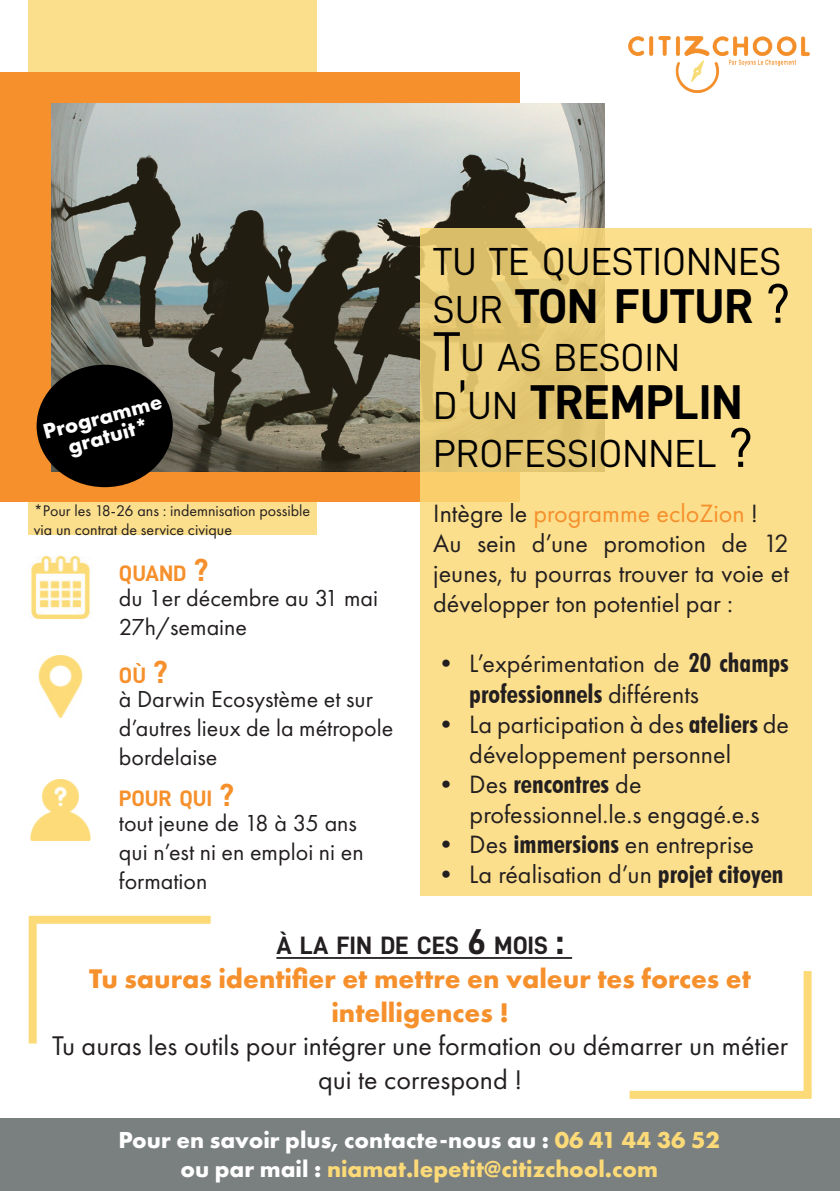
<style>
.page{position:relative;width:840px;height:1191px;background:#fff}
.page>*{position:absolute;margin:0;border:0;box-sizing:border-box;transform-origin:0 0}
.t1{font:49px "D DIN Bold";color:#000001}
.t2{font:39.2px "D DIN";color:#000001}
.t3{font:28px/33.6px "Futura PT";color:#231f20;text-align:center}
.t4{font:700 28px/33.6px "Futura PT";color:#f6902c;text-align:center}
.t5{font:26px/30px "Futura PT";color:#231f20}
.t6{font:700 condensed 26px "Futura BT";color:#231f20}
.t7{font:25.2px "D DIN Bold";letter-spacing:-.005em;color:#231f20}
.t8{font:24px/28.8px "Futura PT";color:#231f20}
.t9{font:700 24px/28.8px "Futura PT";color:#fff;text-align:center}
.t10{font:22.4px "D DIN Bold";color:#f6902c}
.t11{font:700 22px/20px "Futura PT";color:#fff;text-align:center}
.t12{font:16px/19.2px "Futura PT";color:#231f20}
.s1{font-size:32px}
.s2{font-family:"D DIN";font-size:39.2px}
.s3{font-family:"D DIN";font-size:56px}
.s4{font-size:56px}
.s5{color:#f6902c}
.s6{font-family:"Futura BT";font-weight:700;font-stretch:condensed}
.s7{font-family:"Futura PT";font-weight:400;font-stretch:normal}
.s8{font-size:36px}
.s9{color:#fcda78}
</style>
<div class="page">
<div style="left:0;top:1119px;width:839px;height:72px;background:#7a7f80"></div>
<div style="left:28px;top:0;width:288px;height:535px;background:#fcdf8c"></div>
<div style="left:0;top:73px;width:519px;height:429px;background:#f6902c"></div>
<svg style="left:51px;top:103px;width:553px;height:368px"></svg>
<svg style="left:420px;top:228px;width:391px;height:668px;fill:#fcdf8c"></svg>
<img style="left:628px;top:36px;width:182px;height:56px">
<img style="left:38px;top:656px;width:45px;height:61px">
<img style="left:29px;top:557px;width:61px;height:61px">
<img style="left:30px;top:779px;width:61px;height:61px">
<div style="left:29px;top:915px;width:181px;height:8px;background:#fcda78"></div>
<hr style="left:276px;top:957px;width:295px;height:2px;background:#231f20">
<div style="left:29px;top:916px;width:8px;height:127px;background:#fcda78"></div>
<div style="left:629px;top:1090px;width:181px;height:8px;background:#fcda78"></div>
<div style="left:803px;top:971px;width:8px;height:127px;background:#fcda78"></div>
<div style="left:37px;top:365px;width:136px;height:122px;background:#000001;border-radius:50%"></div>
<p class="t11" style="left:41px;top:422px;width:124px;rotate:-15deg">Programme gratuit*</p>
<p class="t12" style="left:34px;top:500px;width:278px">*Pour les 18-26 ans : indemnisation possible via un contrat de service civique</p>
<p class="t10" style="left:119px;top:560px;width:91px">QUAND <span class="s1">?</span></p>
<p class="t8" style="left:119px;top:583px;width:260px">du 1er décembre au 31 mai<br>27h/semaine</p>
<p class="t10" style="left:119px;top:662px;width:50px">OÙ <span class="s1">?</span></p>
<p class="t8" style="left:119px;top:684px;width:276px">à Darwin Ecosystème et sur d’autres lieux de la métropole bordelaise</p>
<p class="t10" style="left:119px;top:785px;width:117px">POUR QUI <span class="s1">?</span></p>
<p class="t8" style="left:119px;top:808px;width:246px">tout jeune de 18 à 35 ans qui n’est ni en emploi ni en formation</p>
<h2 class="t2" style="left:433px;top:240px;width:349px">TU TE QUESTIONNES</h2>
<h1 class="t1" style="left:433px;top:279px;width:358px"><span class="s2">SUR</span> TON FUTUR <span class="s3">?</span></h1>
<h2 class="t2" style="left:433px;top:336px;width:248px"><span class="s4">T</span>U AS BESOIN</h2>
<h1 class="t1" style="left:433px;top:375px;width:311px"><span class="s2">D</span><span class="s3">’</span><span class="s2">UN</span> TREMPLIN</h1>
<h2 class="t2" style="left:433px;top:432px;width:321px">PROFESSIONNEL <span class="s4">?</span></h2>
<p class="t5" style="left:433px;top:498px;width:357px">Intègre le <span class="s5">programme ecloZion</span> !<br>Au sein d’une promotion de 12 jeunes, tu pourras trouver ta voie et développer ton potentiel par :</p>
<p class="t5" style="left:433px;top:648px;width:357px">• L’expérimentation de <span class="s6">20 champs</span></p>
<p class="t6" style="left:469px;top:677px;width:231px">professionnels <span class="s7">différents</span></p>
<p class="t5" style="left:469px;top:708px;width:321px;text-indent:-36px">• La participation à des <span class="s6">ateliers</span> de développement personnel</p>
<p class="t6" style="left:433px;top:767px;width:210px"><span class="s7">• Des</span> rencontres <span class="s7">de</span></p>
<p class="t5" style="left:469px;top:798px;width:291px">professionnel.le.s engagé.e.s</p>
<p class="t5" style="left:433px;top:828px;width:322px">• Des <span class="s6">immersions</span> en entreprise</p>
<p class="t5" style="left:433px;top:858px;width:351px">• La réalisation d’un <span class="s6">projet citoyen</span></p>
<p class="t7" style="left:276px;top:931px;width:289px">À LA FIN DE CES <span class="s8">6</span> MOIS <span class="s8">:</span></p>
<p class="t4" style="left:89px;top:961px;width:663px">Tu sauras identifier et mettre en valeur tes forces et intelligences !</p>
<p class="t3" style="left:52px;top:1029px;width:737px">Tu auras les outils pour intégrer une formation ou démarrer un métier qui te correspond !</p>
<p class="t9" style="left:118px;top:1125px;width:602px">Pour en savoir plus, contacte-nous au : <span class="s9">06 41 44 36 52 </span>ou par mail : <span class="s9">niamat.lepetit@citizchool.com</span></p>
</div>
